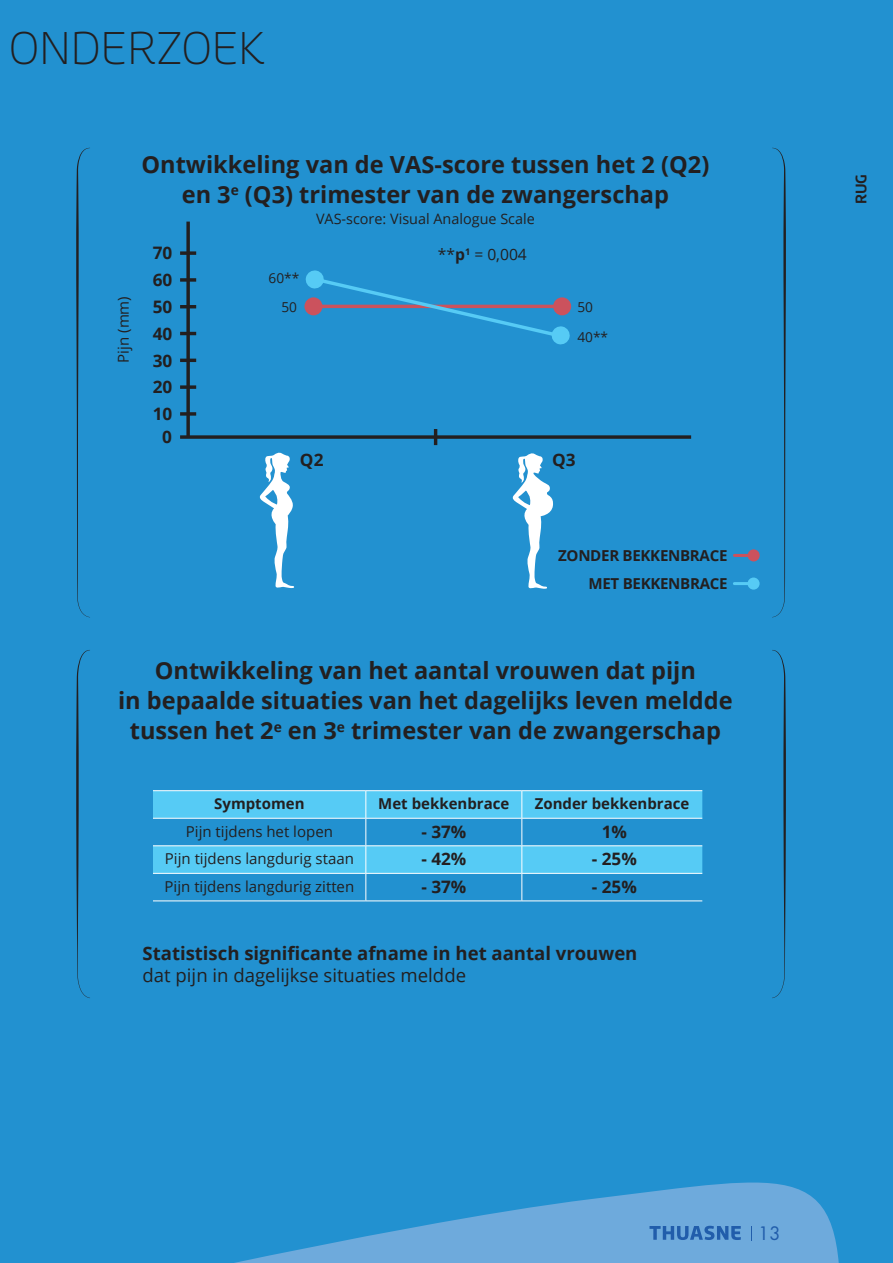
<style>
.page{position:relative;width:893px;height:1263px;background:#fff}
.page>*{position:absolute;margin:0;border:0;box-sizing:border-box;transform-origin:0 0}
.t1{font:100 45px "Roihu";color:#231f20}
.t2{font:700 23.55px/30px "Open Sans";color:#231f20;text-align:center}
.t3{font:700 18.6px "Open Sans";color:#231f20}
.t4{font:18.6px "Open Sans";color:#231f20}
.t5{font:18px "Futura";color:#215dab}
.t6{font:700 17.25px "Open Sans";color:#231f20}
.t7{font:700 17.1px "Open Sans";color:#231f20}
.t8{font:15.6px "Open Sans";color:#231f20}
.t9{font:700 15.15px/28.2px "Open Sans";letter-spacing:-.02em;color:#231f20;text-align:right}
.t10{font:15px "Open Sans";color:#231f20}
.t11{font:700 15px "Open Sans";color:#231f20}
.t12{font:700 15px "Roihu";color:#231f20}
.t13{font:14.4px "Open Sans";color:#231f20}
.t14{font:13.65px "Open Sans";color:#231f20}
.s1{font-weight:700}
</style>
<div class="page">
<div style="left:0;top:0;width:892px;height:1262px;background:#2291d0"></div>
<svg style="left:8px;top:1156px;width:834px;height:106px;background:#3a98d3"></svg>
<svg style="left:750px;top:1225px;width:1px;height:15px"></svg>
<svg style="left:649px;top:1225px;width:91px;height:14px"></svg>
<hr style="left:734px;top:554px;width:19px;height:3px;background:#cb525d">
<div style="left:747px;top:549px;width:12px;height:12px;background:#cb525d;border-radius:50%"></div>
<hr style="left:734px;top:582px;width:19px;height:3px;background:#56cbf5">
<div style="left:747px;top:577px;width:12px;height:12px;background:#56cbf5;border-radius:50%"></div>
<svg style="left:186px;top:221px;width:4px;height:214px"></svg>
<hr style="left:180px;top:435px;width:510px;height:3px;background:#231f20">
<hr style="left:180px;top:412px;width:16px;height:3px;background:#231f20">
<svg style="left:433px;top:429px;width:4px;height:16px"></svg>
<svg style="left:180px;top:385px;width:16px;height:4px"></svg>
<svg style="left:180px;top:358px;width:16px;height:4px"></svg>
<hr style="left:180px;top:332px;width:16px;height:3px;background:#231f20">
<hr style="left:180px;top:305px;width:16px;height:3px;background:#231f20">
<hr style="left:180px;top:278px;width:16px;height:3px;background:#231f20">
<svg style="left:180px;top:251px;width:16px;height:4px"></svg>
<svg style="left:305px;top:269px;width:265px;height:76px;background:#2f90cb"></svg>
<svg style="left:153px;top:791px;width:549px;height:81px;background:#47b8e8"></svg>
<hr style="left:153px;top:790px;width:213px;height:1px;background:#fff">
<hr style="left:366px;top:790px;width:155px;height:1px;background:#fff">
<hr style="left:521px;top:790px;width:181px;height:1px;background:#fff">
<hr style="left:153px;top:817px;width:213px;height:1px;background:#fff">
<hr style="left:366px;top:817px;width:155px;height:1px;background:#fff">
<hr style="left:521px;top:817px;width:181px;height:1px;background:#fff">
<hr style="left:153px;top:845px;width:213px;height:1px;background:#fff">
<hr style="left:366px;top:845px;width:155px;height:1px;background:#fff">
<hr style="left:521px;top:845px;width:181px;height:1px;background:#fff">
<hr style="left:153px;top:872px;width:213px;height:1px;background:#fff">
<hr style="left:366px;top:872px;width:155px;height:1px;background:#fff">
<svg style="left:365px;top:790px;width:1px;height:110px"></svg>
<hr style="left:521px;top:872px;width:181px;height:1px;background:#fff">
<svg style="left:521px;top:790px;width:1px;height:110px"></svg>
<hr style="left:153px;top:900px;width:213px;height:1px;background:#fff">
<hr style="left:366px;top:900px;width:155px;height:1px;background:#fff">
<hr style="left:521px;top:900px;width:181px;height:1px;background:#fff">
<svg style="left:258px;top:451px;width:36px;height:137px"></svg>
<svg style="left:511px;top:452px;width:43px;height:136px"></svg>
<svg style="left:76px;top:649px;width:14px;height:348px;background:#2283bb"></svg>
<svg style="left:771px;top:649px;width:14px;height:348px;background:#2287c1"></svg>
<svg style="left:771px;top:148px;width:14px;height:469px;background:#2288c3"></svg>
<svg style="left:76px;top:148px;width:14px;height:469px;background:#2285bd"></svg>
<h1 class="t1" style="left:9px;top:22px;width:258px">ONDERZOEK</h1>
<p class="t2" style="left:141px;top:149px;width:569px">Ontwikkeling van de VAS-score tussen het 2 (Q2) en 3<sup>e</sup> (Q3) trimester van de zwangerschap</p>
<p class="t13" style="left:316px;top:209px;width:220px">VAS-score: Visual Analogue Scale</p>
<p class="t10" style="left:113px;top:362px;width:68px;rotate:-90deg">Pijn (mm)</p>
<p class="t6" style="left:153px;top:240px;width:21px">70</p>
<p class="t6" style="left:153px;top:268px;width:21px">60</p>
<p class="t6" style="left:153px;top:295px;width:21px">50</p>
<p class="t6" style="left:153px;top:321px;width:21px">40</p>
<p class="t6" style="left:153px;top:348px;width:21px">30</p>
<p class="t6" style="left:153px;top:375px;width:21px">20</p>
<p class="t6" style="left:153px;top:401px;width:21px">10</p>
<p class="t6" style="left:162px;top:424px;width:11px">0</p>
<p class="t14" style="left:268px;top:268px;width:32px">60**</p>
<p class="t8" style="left:438px;top:244px;width:90px">**<span class="s1">p</span><sup>1</sup> = 0,004</p>
<p class="t14" style="left:281px;top:297px;width:17px">50</p>
<p class="t14" style="left:577px;top:297px;width:17px">50</p>
<p class="t14" style="left:577px;top:328px;width:32px">40**</p>
<p class="t6" style="left:300px;top:447px;width:25px">Q2</p>
<p class="t6" style="left:552px;top:447px;width:25px">Q3</p>
<p class="t9" style="left:558px;top:541px;width:171px">ZONDER BEKKENBRACE<br>MET BEKKENBRACE</p>
<p class="t2" style="left:118px;top:655px;width:615px">Ontwikkeling van het aantal vrouwen dat pijn<br>in bepaalde situaties van het dagelijks leven meldde tussen het 2<sup>e</sup> en 3<sup>e</sup> trimester van de zwangerschap</p>
<p class="t11" style="left:214px;top:793px;width:92px">Symptomen</p>
<p class="t11" style="left:378px;top:793px;width:133px">Met bekkenbrace</p>
<p class="t11" style="left:534px;top:793px;width:156px">Zonder bekkenbrace</p>
<p class="t10" style="left:186px;top:820px;width:148px">Pijn tijdens het lopen</p>
<p class="t7" style="left:421px;top:819px;width:46px">- 37%</p>
<p class="t7" style="left:601px;top:819px;width:27px">1%</p>
<p class="t10" style="left:165px;top:848px;width:190px">Pijn tijdens langdurig staan</p>
<p class="t7" style="left:421px;top:846px;width:46px">- 42%</p>
<p class="t7" style="left:591px;top:846px;width:46px">- 25%</p>
<p class="t10" style="left:164px;top:875px;width:191px">Pijn tijdens langdurig zitten</p>
<p class="t7" style="left:421px;top:874px;width:46px">- 37%</p>
<p class="t7" style="left:591px;top:874px;width:46px">- 25%</p>
<p class="t3" style="left:142px;top:940px;width:496px">Statistisch significante afname in het aantal vrouwen</p>
<p class="t4" style="left:142px;top:962px;width:325px">dat pijn in dagelijkse situaties meldde</p>
<p class="t12" style="left:852px;top:204px;width:32px;rotate:-90deg">RUG</p>
<p class="t5" style="left:758px;top:1221px;width:24px">13</p>
</div>
